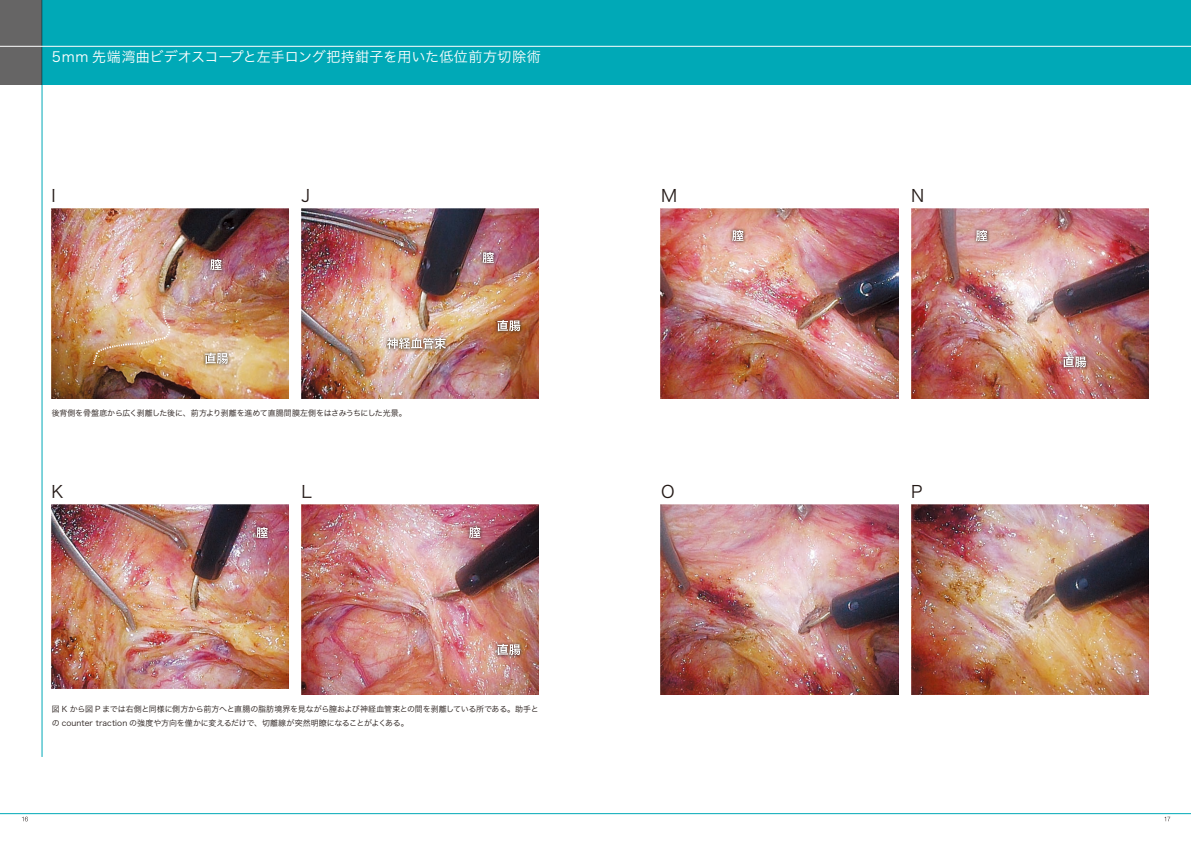
<style>
.page{position:relative;width:1191px;height:842px;background:#fff}
.page>*{position:absolute;margin:0;border:0;box-sizing:border-box;transform-origin:0 0}
.t1{font:17px "Hira Kaku Pro W3";color:#231916}
.t2{font:14px "Hira Kaku Pro W3";letter-spacing:.005em;color:#fff}
.t3{font:8px/14px "Hira Kaku Pro W3";letter-spacing:-.02em;color:#231916}
</style>
<div class="page">
<div style="left:41px;top:0;width:1150px;height:85px;background:#00a9b7"></div>
<hr style="left:0;top:813px;width:1191px;height:1px;background:#00a9b7">
<div style="left:0;top:0;width:42px;height:85px;background:#666565"></div>
<hr style="left:42px;top:0;width:1px;height:757px;background:#00a9b7">
<hr style="left:0;top:46px;width:1191px;height:1px;background:#fff">
<svg style="left:22px;top:817px;width:6px;height:4px"></svg>
<svg style="left:1164px;top:817px;width:6px;height:4px"></svg>
<img style="left:51px;top:209px;width:237px;height:190px">
<img style="left:301px;top:209px;width:238px;height:190px">
<img style="left:51px;top:505px;width:237px;height:184px">
<img style="left:301px;top:505px;width:238px;height:190px">
<img style="left:91px;top:304px;width:80px;height:62px">
<svg style="left:202px;top:350px;width:29px;height:17px"></svg>
<svg style="left:205px;top:353px;width:23px;height:11px"></svg>
<svg style="left:494px;top:317px;width:29px;height:17px"></svg>
<svg style="left:497px;top:320px;width:23px;height:11px"></svg>
<svg style="left:494px;top:641px;width:29px;height:17px"></svg>
<svg style="left:497px;top:644px;width:23px;height:11px"></svg>
<svg style="left:384px;top:335px;width:64px;height:17px"></svg>
<svg style="left:387px;top:338px;width:59px;height:11px"></svg>
<svg style="left:207px;top:256px;width:17px;height:17px"></svg>
<svg style="left:210px;top:259px;width:12px;height:11px"></svg>
<svg style="left:479px;top:249px;width:18px;height:17px"></svg>
<svg style="left:482px;top:252px;width:12px;height:11px"></svg>
<svg style="left:253px;top:524px;width:18px;height:17px"></svg>
<svg style="left:256px;top:527px;width:12px;height:11px"></svg>
<svg style="left:466px;top:524px;width:17px;height:17px"></svg>
<svg style="left:469px;top:527px;width:11px;height:11px"></svg>
<img style="left:660px;top:209px;width:238px;height:190px">
<img style="left:911px;top:209px;width:237px;height:190px">
<img style="left:660px;top:505px;width:238px;height:190px">
<img style="left:911px;top:505px;width:237px;height:189px">
<svg style="left:1060px;top:353px;width:29px;height:17px"></svg>
<svg style="left:1063px;top:356px;width:23px;height:11px"></svg>
<svg style="left:729px;top:227px;width:17px;height:17px"></svg>
<svg style="left:732px;top:230px;width:11px;height:11px"></svg>
<svg style="left:973px;top:227px;width:17px;height:17px"></svg>
<svg style="left:975px;top:230px;width:12px;height:11px"></svg>
<h2 class="t2" style="left:52px;top:44px;width:490px">5mm 先端湾曲ビデオスコープと左手ロング把持鉗子を用いた低位前方切除術</h2>
<h1 class="t1" style="left:51px;top:181px;width:6px">I</h1>
<h1 class="t1" style="left:302px;top:181px;width:10px">J</h1>
<p class="t3" style="left:52px;top:406px;width:357px">後背側を骨盤底から広く剥離した後に、前方より剥離を進めて直腸間膜左側をはさみうちにした光景。</p>
<h1 class="t1" style="left:51px;top:476px;width:14px">K</h1>
<h1 class="t1" style="left:301px;top:476px;width:12px">L</h1>
<p class="t3" style="left:52px;top:701px;width:488px">図 K から図 P までは右側と同様に側方から前方へと直腸の脂肪境界を見ながら膣および神経血管束との間を剥離している所である。助手との counter traction の強度や方向を僅かに変えるだけで、切離線が突然明瞭になることがよくある。</p>
<h1 class="t1" style="left:661px;top:181px;width:18px">M</h1>
<h1 class="t1" style="left:911px;top:181px;width:15px">N</h1>
<h1 class="t1" style="left:661px;top:476px;width:15px">O</h1>
<h1 class="t1" style="left:911px;top:476px;width:13px">P</h1>
</div>
